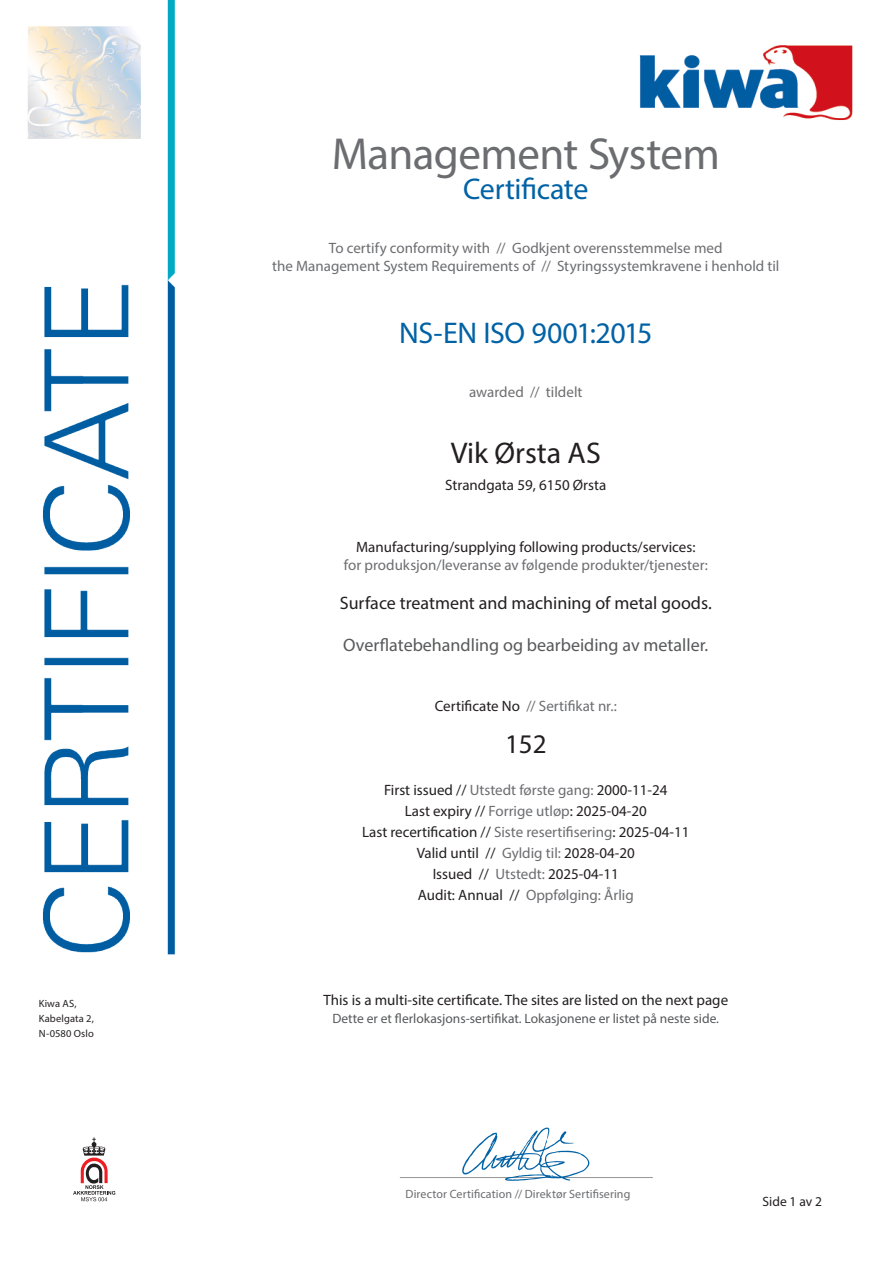
<style>
.page{position:relative;width:893px;height:1263px;background:#fff}
.page>*{position:absolute;margin:0;border:0;box-sizing:border-box;transform-origin:0 0}
.certificate_title{font:45px "Myriad Pro";letter-spacing:-.015em;color:#6c6d70}
.certificate{font:30px "Myriad Pro";letter-spacing:-.015em;color:#0062a5}
.t1{font:30px "Myriad Pro";color:#231f20}
.t2{font:27px "Myriad Pro";color:#231f20}
.t3{font:18px "Myriad Pro";color:#57585a}
.t4{font:18px "Myriad Pro";color:#231f20}
.t5{font:15px "Myriad Pro";color:#231f20}
.explanation_text{font:15px "Myriad Pro";color:#6c6d70}
.t6{font:13.5px "Myriad Pro";color:#57585a}
.t7{font:13.5px "Myriad Pro";color:#231f20}
.t8{font:12px "Myriad Pro";letter-spacing:.01em;color:#6c6d70}
.t9{font:10.5px/15px "Myriad Pro";letter-spacing:.015em;color:#231f20}
.s1{color:#231f20}
.s2{color:#6c6d70}
</style>
<div class="page">
<img style="left:28px;top:0;width:825px;height:1202px">
<hr style="left:400px;top:1177px;width:253px;height:1px;background:#939598">
<svg style="left:462px;top:1127px;width:127px;height:54px"></svg>
<p class="t9" style="left:39px;top:995px;width:57px">Kiwa AS,<br>Kabelgata 2,<br>N-0580 Oslo</p>
<p class="certificate_title" style="left:332px;top:127px;width:390px">Management System</p>
<p class="certificate" style="left:463px;top:171px;width:127px">Certificate</p>
<p class="explanation_text" style="left:329px;top:239px;width:395px">To certify conformity with // Godkjent overensstemmelse med</p>
<p class="explanation_text" style="left:272px;top:257px;width:509px">the Management System Requirements of // Styringssystemkravene i henhold til</p>
<p class="certificate" style="left:399px;top:315px;width:255px">NS-EN ISO 9001:2015</p>
<p class="explanation_text" style="left:469px;top:383px;width:115px">awarded // tildelt</p>
<p class="t1" style="left:451px;top:435px;width:151px">Vik Ørsta AS</p>
<p class="t5" style="left:445px;top:476px;width:163px">Strandgata 59, 6150 Ørsta</p>
<p class="t5" style="left:356px;top:537px;width:341px">Manufacturing/supplying following products/services:</p>
<p class="explanation_text" style="left:344px;top:555px;width:366px">for produksjon/leveranse av følgende produkter/tjenester:</p>
<p class="t4" style="left:340px;top:591px;width:373px">Surface treatment and machining of metal goods.</p>
<p class="t3" style="left:343px;top:633px;width:367px">Overflatebehandling og bearbeiding av metaller.</p>
<p class="explanation_text" style="left:435px;top:697px;width:184px"><span class="s1">Certificate No</span> // Sertifikat nr.:</p>
<p class="t2" style="left:505px;top:727px;width:43px">152</p>
<p class="t5" style="left:384px;top:781px;width:285px">First issued // <span class="s2">Utstedt første gang:</span> 2000-11-24</p>
<p class="t5" style="left:405px;top:802px;width:244px">Last expiry // <span class="s2">Forrige utløp</span>: 2025-04-20</p>
<p class="t5" style="left:362px;top:823px;width:329px">Last recertification // <span class="s2">Siste resertifisering</span>: 2025-04-11</p>
<p class="t5" style="left:417px;top:844px;width:220px">Valid until // <span class="s2">Gyldig til:</span> 2028-04-20</p>
<p class="t5" style="left:433px;top:865px;width:188px">Issued // <span class="s2">Utstedt:</span> 2025-04-11</p>
<p class="explanation_text" style="left:418px;top:886px;width:218px"><span class="s1">Audit: Annual //</span> Oppfølging: Årlig</p>
<p class="t5" style="left:323px;top:990px;width:406px">This is a multi-site certificate. The sites are listed on the next page</p>
<p class="t6" style="left:332px;top:1010px;width:388px">Dette er et flerlokasjons-sertifikat. Lokasjonene er listet på neste side.</p>
<p class="t8" style="left:406px;top:1187px;width:226px">Director Certification // Direktør Sertifisering</p>
<p class="t7" style="left:763px;top:1193px;width:61px">Side 1 av 2</p>
</div>
